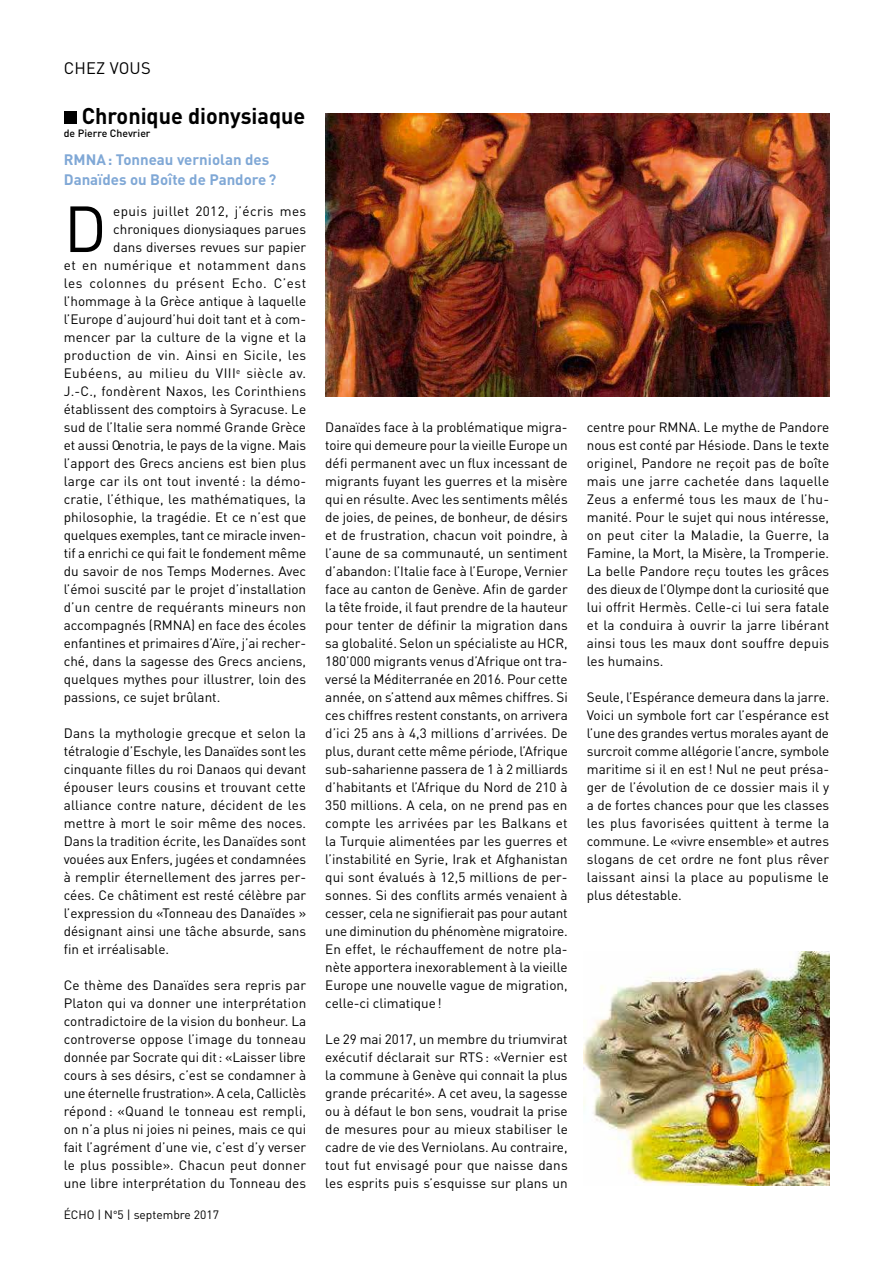
<style>
.page{position:relative;width:893px;height:1263px;background:#fff}
.page>*{position:absolute;margin:0;border:0;box-sizing:border-box;transform-origin:0 0}
.t1{font:64.05px "DINOT";color:#000}
.t2{font:700 22.5px "DIN Pro";color:#000;scale:.96 1}
.t3{font:16.5px "DINOT";letter-spacing:.01em;color:#000}
.t4{font:700 15px/19.5px "DINOT";color:#80a8d6}
.t5{font:13.5px/18px "DINOT";color:#000;text-align:justify}
.t6{font:13.5px "DINOT";letter-spacing:.03em;color:#000}
.t7{font:13.5px "DINOT";letter-spacing:.04em;color:#000}
.t8{font:12px "DINOT";color:#000}
.t9{font:500 10.5px "DINOT";color:#000}
.s1{font-size:10.05px}
</style>
<div class="page">
<div style="left:64px;top:111px;width:13px;height:12px;background:#000"></div>
<img style="left:325px;top:114px;width:504px;height:283px">
<img style="left:584px;top:951px;width:245px;height:234px">
<p class="t3" style="left:64px;top:58px;width:88px">CHEZ VOUS</p>
<h2 class="t2" style="left:82px;top:100px;width:235px">Chronique dionysiaque</h2>
<p class="t9" style="left:64px;top:126px;width:88px">de Pierre Chevrier</p>
<p class="t4" style="left:64px;top:149px;width:214px">RMNA: Tonneau verniolan des<br>Danaïdes ou Boîte de Pandore?</p>
<h1 class="t1" style="left:64px;top:189px;width:45px">D</h1>
<p class="t6" style="left:113px;top:203px;width:194px">epuis juillet 2012, j’écris mes</p>
<p class="t5" style="left:113px;top:220px;width:194px">chroniques dionysiaques parues</p>
<p class="t5" style="left:113px;top:238px;width:194px">dans diverses revues sur papier</p>
<p class="t6" style="left:64px;top:257px;width:244px">et en numérique et notamment dans</p>
<p class="t7" style="left:64px;top:275px;width:244px">les colonnes du présent Echo. C’est</p>
<p class="t5" style="left:64px;top:292px;width:244px">l’hommage à la Grèce antique à laquelle</p>
<p class="t5" style="left:64px;top:310px;width:244px">l’Europe d’aujourd’hui doit tant et à com-</p>
<p class="t5" style="left:64px;top:328px;width:244px">mencer par la culture de la vigne et la</p>
<p class="t6" style="left:64px;top:347px;width:244px">production de vin. Ainsi en Sicile, les</p>
<p class="t6" style="left:64px;top:365px;width:244px">Eubéens, au milieu du VIII<sup>e</sup> siècle av.</p>
<p class="t5" style="left:64px;top:382px;width:244px">J.-C., fondèrent Naxos, les Corinthiens</p>
<p class="t5" style="left:64px;top:400px;width:244px">établissent des comptoirs à Syracuse. Le</p>
<p class="t5" style="left:64px;top:418px;width:244px">sud de l’Italie sera nommé Grande Grèce</p>
<p class="t5" style="left:64px;top:436px;width:244px">et aussi Oenotria, le pays de la vigne. Mais</p>
<p class="t5" style="left:64px;top:454px;width:244px">l’apport des Grecs anciens est bien plus</p>
<p class="t5" style="left:64px;top:472px;width:244px">large car ils ont tout inventé : la démo-</p>
<p class="t5" style="left:64px;top:490px;width:244px">cratie, l’éthique, les mathématiques, la</p>
<p class="t5" style="left:64px;top:508px;width:244px">philosophie, la tragédie. Et ce n’est que</p>
<p class="t5" style="left:64px;top:526px;width:244px">quelques exemples, tant ce miracle inven-</p>
<p class="t5" style="left:64px;top:544px;width:244px">tif a enrichi ce qui fait le fondement même</p>
<p class="t5" style="left:64px;top:562px;width:244px">du savoir de nos Temps Modernes. Avec</p>
<p class="t5" style="left:64px;top:580px;width:244px">l’émoi suscité par le projet d’installation</p>
<p class="t5" style="left:64px;top:598px;width:244px">d’un centre de requérants mineurs non</p>
<p class="t5" style="left:64px;top:616px;width:244px">accompagnés (RMNA) en face des écoles</p>
<p class="t5" style="left:64px;top:634px;width:244px">enfantines et primaires d’Aïre, j’ai recher-</p>
<p class="t5" style="left:64px;top:652px;width:244px">ché, dans la sagesse des Grecs anciens,</p>
<p class="t5" style="left:64px;top:670px;width:244px">quelques mythes pour illustrer, loin des</p>
<p class="t5" style="left:64px;top:688px;width:158px">passions, ce sujet brûlant.</p>
<p class="t5" style="left:64px;top:724px;width:244px">Dans la mythologie grecque et selon la tétralogie d’Eschyle, les Danaïdes sont les cinquante filles du roi Danaos qui devant épouser leurs cousins et trouvant cette alliance contre nature, décident de les mettre à mort le soir même des noces.<br>Dans la tradition écrite, les Danaïdes sont vouées aux Enfers, jugées et condamnées à remplir éternellement des jarres per&shy;cées. Ce châtiment est resté célèbre par l’expression du «Tonneau des Danaïdes » désignant ainsi une tâche absurde, sans fin et irréalisable.</p>
<p class="t5" style="left:64px;top:976px;width:244px">Ce thème des Danaïdes sera repris par Platon qui va donner une interprétation contradictoire de la vision du bonheur. La controverse oppose l’image du tonneau donnée par Socrate qui dit: «Laisser libre cours à ses désirs, c’est se condamner à une éternelle frustration». A cela, Calliclès répond : «Quand le tonneau est rempli, on n’a plus ni joies ni peines, mais ce qui fait l’agrément d’une vie, c’est d’y verser le plus possible». Chacun peut donner une libre interprétation du Tonneau des</p>
<p class="t8" style="left:64px;top:1207px;width:157px">ÉCHO | N<span class="s1">°</span>5 | septembre 2017</p>
<p class="t5" style="left:325px;top:418px;width:244px">Danaïdes face à la problématique migra&shy;toire qui demeure pour la vieille Europe un défi permanent avec un flux incessant de migrants fuyant les guerres et la misère qui en résulte. Avec les sentiments mêlés de joies, de peines, de bonheur, de désirs et de frustration, chacun voit poindre, à l’aune de sa communauté, un sentiment d’abandon: l’Italie face à l’Europe, Vernier face au canton de Genève. Afin de garder la tête froide, il faut prendre de la hauteur pour tenter de définir la migration dans sa globalité. Selon un spécialiste au HCR, 180’000 migrants venus d’Afrique ont tra&shy;versé la Méditerranée en 2016. Pour cette année, on s’attend aux mêmes chiffres. Si ces chiffres restent constants, on arrivera d’ici 25 ans à 4,3 millions d’arrivées. De plus, durant cette même période, l’Afrique sub-saharienne passera de 1 à 2 milliards d’habitants et l’Afrique du Nord de 210 à 350 millions. A cela, on ne prend pas en compte les arrivées par les Balkans et la Turquie alimentées par les guerres et l’instabilité en Syrie, Irak et Afghanistan qui sont évalués à 12,5 millions de per&shy;sonnes. Si des conflits armés venaient à cesser, cela ne signifierait pas pour autant une diminution du phénomène migratoire.<br>En effet, le réchauffement de notre pla&shy;nète apportera inexorablement à la vieille Europe une nouvelle vague de migration, celle-ci climatique!</p>
<p class="t5" style="left:325px;top:1030px;width:244px">Le 29 mai 2017, un membre du triumvirat exécutif déclarait sur RTS: «Vernier est la commune à Genève qui connait la plus grande précarité». A cet aveu, la sagesse ou à défaut le bon sens, voudrait la prise de mesures pour au mieux stabiliser le cadre de vie des Verniolans. Au contraire, tout fut envisagé pour que naisse dans les esprits puis s’esquisse sur plans un</p>
<p class="t5" style="left:587px;top:418px;width:244px">centre pour RMNA. Le mythe de Pandore nous est conté par Hésiode. Dans le texte originel, Pandore ne reçoit pas de boîte mais une jarre cachetée dans laquelle Zeus a enfermé tous les maux de l’hu&shy;manité. Pour le sujet qui nous intéresse, on peut citer la Maladie, la Guerre, la Famine, la Mort, la Misère, la Tromperie.<br>La belle Pandore reçu toutes les grâces des dieux de l’Olympe dont la curiosité que lui offrit Hermès. Celle-ci lui sera fatale et la conduira à ouvrir la jarre libérant ainsi tous les maux dont souffre depuis les humains.</p>
<p class="t5" style="left:587px;top:687px;width:244px">Seule, l’Espérance demeura dans la jarre.<br>Voici un symbole fort car l’espérance est l’une des grandes vertus morales ayant de surcroit comme allégorie l’ancre, symbole maritime si il en est! Nul ne peut présa&shy;ger de l’évolution de ce dossier mais il y a de fortes chances pour que les classes les plus favorisées quittent à terme la commune. Le «vivre ensemble» et autres slogans de cet ordre ne font plus rêver laissant ainsi la place au populisme le plus détestable.</p>
</div>
